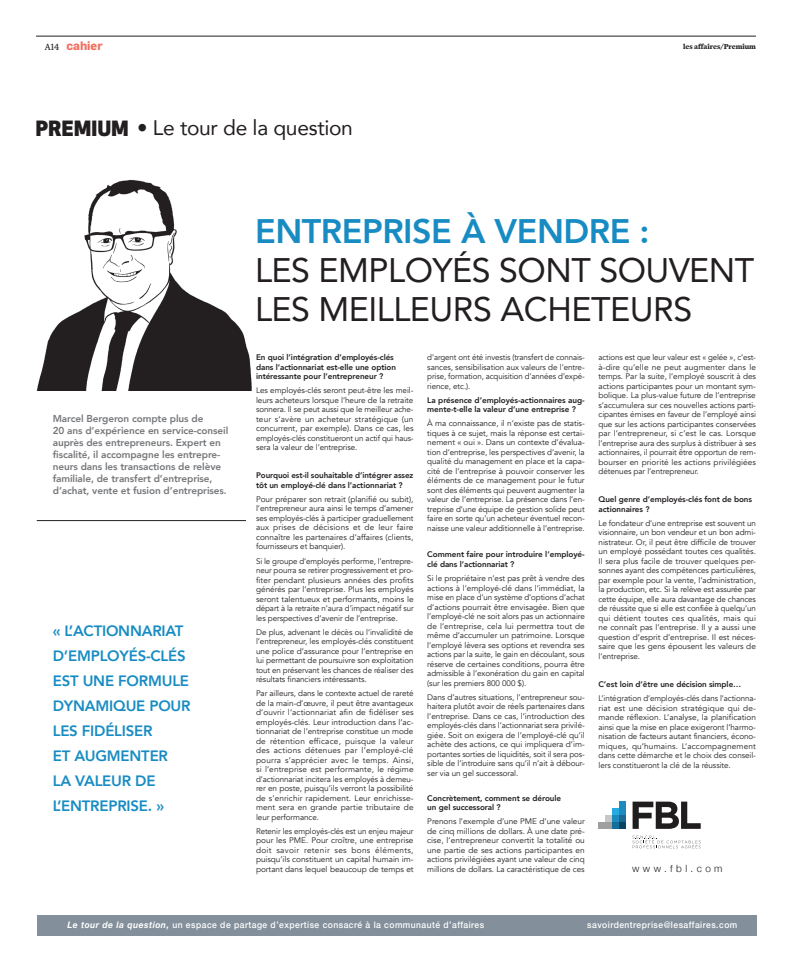
<style>
.page{position:relative;width:792px;height:972px;background:#fff}
.page>*{position:absolute;margin:0;border:0;box-sizing:border-box;transform-origin:0 0}
.t1{font:34px/39px "Avenir";letter-spacing:-.015em;color:#231f20}
.t2{font:800 34px "Avenir";letter-spacing:-.015em;color:#188cc2}
.t3{font:21px "Avenir";color:#231f20}
.t4{font:800 15px/25px "Avenir";letter-spacing:-.015em;color:#188cc2}
.t5{font:700 12px "Flama";color:#f26f5f}
.t6{font:800 10px/12px "Avenir";letter-spacing:-.01em;color:#76787b}
.t7{font:300 10px "Helvetica Neue";letter-spacing:.34em;color:#231f20}
.t8{font:500 9px "Helvetica Neue";letter-spacing:.055em;color:#fff;scale:.95 1}
.t9{font:8.1px/9.5px "Avenir";letter-spacing:-.01em;color:#231f20;text-align:justify}
.t10{font:800 8.1px/9.5px "Avenir";letter-spacing:-.01em;color:#231f20}
.t11{font:700 7px "Poynter OS Text One L";color:#231f20}
.s1{font-family:"Guardian Egyp";font-weight:400;font-size:9px;color:#231f20}
.s2{font-family:"Apex New";font-weight:800;font-size:20.6px}
.s3{font-weight:700;font-style:italic}
</style>
<div class="page">
<img style="left:36px;top:179px;width:216px;height:212px">
<hr style="left:36px;top:36px;width:720px;height:1px;background:#231f20">
<div style="left:37px;top:915px;width:720px;height:20px;background:#838f9a"></div>
<svg style="left:633px;top:802px;width:68px;height:27px"></svg>
<svg style="left:632px;top:836px;width:69px;height:12px"></svg>
<div style="left:619px;top:822px;width:7px;height:7px;background:#074563"></div>
<div style="left:619px;top:815px;width:7px;height:7px;background:#196992"></div>
<div style="left:612px;top:822px;width:7px;height:7px;background:#156f9b"></div>
<div style="left:612px;top:815px;width:7px;height:7px;background:#1e8bbf"></div>
<div style="left:599px;top:822px;width:13px;height:7px;background:#9f9f9e"></div>
<div style="left:605px;top:815px;width:7px;height:7px;background:#c8c7c7"></div>
<div style="left:612px;top:808px;width:7px;height:7px;background:#27abe2"></div>
<div style="left:619px;top:802px;width:7px;height:13px;background:#1e8bbf"></div>
<hr style="left:37px;top:520px;width:209px;height:1px;background:#231f20">
<h3 class="t5" style="left:45px;top:38px;width:59px"><span class="s1">A14</span> cahier</h3>
<p class="t11" style="left:683px;top:42px;width:74px">les affaires/Premium</p>
<h2 class="t3" style="left:36px;top:111px;width:319px"><span class="s2">PREMIUM</span> • LE TOUR DE LA QUESTION</h2>
<p class="t6" style="left:53px;top:412px;width:177px">Marcel Bergeron compte plus de<br>20 ans d’expérience en service-conseil auprès des entrepreneurs. Expert en fiscalité, il accompagne les entrepre&shy;neurs dans les transactions de relève familiale, de transfert d’entreprise, d’achat, vente et fusion d’entreprises.</p>
<h3 class="t4" style="left:53px;top:618px;width:132px">« L’actionnariat d’empl</h3>
<h3 class="t4" style="left:53px;top:643px;width:139px;text-indent:54px">oyés-clés est une form ule dynam ique pour les fidéliser<br>et augmenter<br>la valeur de l’entreprise. »</h3>
<h1 class="t2" style="left:255px;top:204px;width:396px">Entreprise à vendre :</h1>
<h1 class="t1" style="left:255px;top:249px;width:501px">LES EMPLOYÉS SONT SOUVENT<br>LES MEILLEURS ACHETEURS</h1>
<p class="t10" style="left:256px;top:353px;width:141px">En quoi l’intégration d’employés-clés dans l’actionnariat est-elle une option intéressante pour l’entrepreneur ?</p>
<p class="t9" style="left:256px;top:386px;width:159px">Les employés-clés seront peut-être les meil&shy;leurs acheteurs lorsque l’heure de la retraite sonnera. Il se peut aussi que le meilleur ache&shy;teur s’avère un acheteur stratégique (un concurrent, par exemple). Dans ce cas, les employés-clés constitueront un actif qui haus&shy;sera la valeur de l’entreprise.</p>
<p class="t10" style="left:256px;top:471px;width:159px">Pourquoi est-il souhaitable d’intégrer assez tôt un employé-clé dans l’actionnariat ?</p>
<p class="t9" style="left:256px;top:495px;width:159px">Pour préparer son retrait (planifié ou subit), l’entrepreneur aura ainsi le temps d’amener ses employés-clés à participer graduellement aux prises de décisions et de leur faire connaître les partenaires d’affaires (clients, fournisseurs et banquier).</p>
<p class="t9" style="left:256px;top:556px;width:159px">Si le groupe d’employés performe, l’entrepre&shy;neur pourra se retirer progressivement et pro&shy;fiter pendant plusieurs années des profits générés par l’entreprise. Plus les employés seront talentueux et performants, moins le départ à la retraite n’aura d’impact négatif sur les perspectives d’avenir de l’entreprise.</p>
<p class="t9" style="left:256px;top:627px;width:159px">De plus, advenant le décès ou l’invalidité de l’entrepreneur, les employés-clés constituent une police d’assurance pour l’entreprise en lui permettant de poursuivre son exploitation tout en préservant les chances de réaliser des résultats financiers intéressants.</p>
<p class="t9" style="left:256px;top:689px;width:159px">Par ailleurs, dans le contexte actuel de rareté de la main-d’œuvre, il peut être avantageux d’ouvrir l’actionnariat afin de fidéliser ses employés-clés. Leur introduction dans l’ac&shy;tionnariat de l’entreprise constitue un mode de rétention efficace, puisque la valeur des actions détenues par l’employé-clé pourra s’apprécier avec le temps. Ainsi, si l’entreprise est performante, le régime d’actionnariat incitera les employés à demeu&shy;rer en poste, puisqu’ils verront la possibilité de s’enrichir rapidement. Leur enrichisse&shy;ment sera en grande partie tributaire de leur performance.</p>
<p class="t9" style="left:256px;top:826px;width:159px">Retenir les employés-clés est un enjeu majeur pour les PME. Pour croître, une entreprise doit savoir retenir ses bons éléments, puisqu’ils constituent un capital humain im&shy;portant dans lequel beaucoup de temps et</p>
<p class="t9" style="left:427px;top:353px;width:159px">d’argent ont été investis (transfert de connais&shy;sances, sensibilisation aux valeurs de l’entre&shy;prise, formation, acquisition d’années d’expé&shy;rience, etc.).</p>
<p class="t10" style="left:427px;top:395px;width:159px">La présence d’employés-actionnaires aug&shy;mente-t-elle la valeur d’une entreprise ?</p>
<p class="t9" style="left:427px;top:419px;width:159px">À ma connaissance, il n’existe pas de statis&shy;tiques à ce sujet, mais la réponse est certai&shy;nement « oui ». Dans un contexte d’évalua&shy;tion d’entreprise, les perspectives d’avenir, la qualité du management en place et la capa&shy;cité de l’entreprise à pouvoir conserver les éléments de ce management pour le futur sont des éléments qui peuvent augmenter la valeur de l’entreprise. La présence dans l’en&shy;treprise d’une équipe de gestion solide peut faire en sorte qu’un acheteur éventuel recon&shy;naisse une valeur additionnelle à l’entreprise.</p>
<p class="t10" style="left:427px;top:550px;width:159px">Comment faire pour introduire l’employé&shy;clé dans l’actionnariat ?</p>
<p class="t9" style="left:427px;top:574px;width:159px">Si le propriétaire n’est pas prêt à vendre des actions à l’employé-clé dans l’immédiat, la mise en place d’un système d’options d’achat d’actions pourrait être envisagée. Bien que l’employé-clé ne soit alors pas un actionnaire de l’entreprise, cela lui permettra tout de même d’accumuler un patrimoine. Lorsque l’employé lèvera ses options et revendra ses actions par la suite, le gain en découlant, sous réserve de certaines conditions, pourra être admissible à l’exonération du gain en capital (sur les premiers 800 000 $).</p>
<p class="t9" style="left:427px;top:692px;width:159px">Dans d’autres situations, l’entrepreneur sou&shy;haitera plutôt avoir de réels partenaires dans l’entreprise. Dans ce cas, l’introduction des employés-clés dans l’actionnariat sera privilé&shy;giée. Soit on exigera de l’employé-clé qu’il achète des actions, ce qui impliquera d’im&shy;portantes sorties de liquidités, soit il sera pos&shy;sible de l’introduire sans qu’il n’ait à débour&shy;ser via un gel successoral.</p>
<p class="t10" style="left:427px;top:793px;width:135px">Concrètement, comment se déroule un gel successoral ?</p>
<p class="t9" style="left:427px;top:817px;width:159px">Prenons l’exemple d’une PME d’une valeur de cinq millions de dollars. À une date pré&shy;cise, l’entrepreneur convertit la totalité ou une partie de ses actions participantes en actions privilégiées ayant une valeur de cinq millions de dollars. La caractéristique de ces</p>
<p class="t9" style="left:599px;top:353px;width:159px">actions est que leur valeur est « gelée », c’est&shy;à-dire qu’elle ne peut augmenter dans le temps. Par la suite, l’employé souscrit à des actions participantes pour un montant sym&shy;bolique. La plus-value future de l’entreprise s’accumulera sur ces nouvelles actions parti&shy;cipantes émises en faveur de l’employé ainsi que sur les actions participantes conservées par l’entrepreneur, si c’est le cas. Lorsque l’entreprise aura des surplus à distribuer à ses actionnaires, il pourrait être opportun de rem&shy;bourser en priorité les actions privilégiées détenues par l’entrepreneur.</p>
<p class="t10" style="left:599px;top:495px;width:155px">Quel genre d’employés-clés font de bons actionnaires ?</p>
<p class="t9" style="left:599px;top:519px;width:159px">Le fondateur d’une entreprise est souvent un visionnaire, un bon vendeur et un bon admi&shy;nistrateur. Or, il peut être difficile de trouver un employé possédant toutes ces qualités.<br>Il sera plus facile de trouver quelques per&shy;sonnes ayant des compétences particulières, par exemple pour la vente, l’administration, la production, etc. Si la relève est assurée par cette équipe, elle aura davantage de chances de réussite que si elle est confiée à quelqu’un qui détient toutes ces qualités, mais qui ne connaît pas l’entreprise. Il y a aussi une question d’esprit d’entreprise. Il est néces&shy;saire que les gens épousent les valeurs de l’entreprise.</p>
<p class="t10" style="left:599px;top:680px;width:144px">C’est loin d’être une décision simple…</p>
<p class="t9" style="left:599px;top:694px;width:159px">L’intégration d’employés-clés dans l’actionna&shy;riat est une décision stratégique qui de&shy;mande réflexion. L’analyse, la planification ainsi que la mise en place exigeront l’harmo&shy;nisation de facteurs autant financiers, écono&shy;miques, qu’humains. L’accompagnement dans cette démarche et le choix des conseil&shy;lers constitueront la clé de la réussite.</p>
<p class="t7" style="left:632px;top:860px;width:92px">www.fbl.com</p>
<p class="t8" style="left:68px;top:918px;width:440px"><span class="s3">Le tour de la question,</span> un espace de partage d’expertise consacré à la communauté d’affaires</p>
<p class="t8" style="left:587px;top:918px;width:159px">savoirdentreprise@lesaffaires.com</p>
</div>
